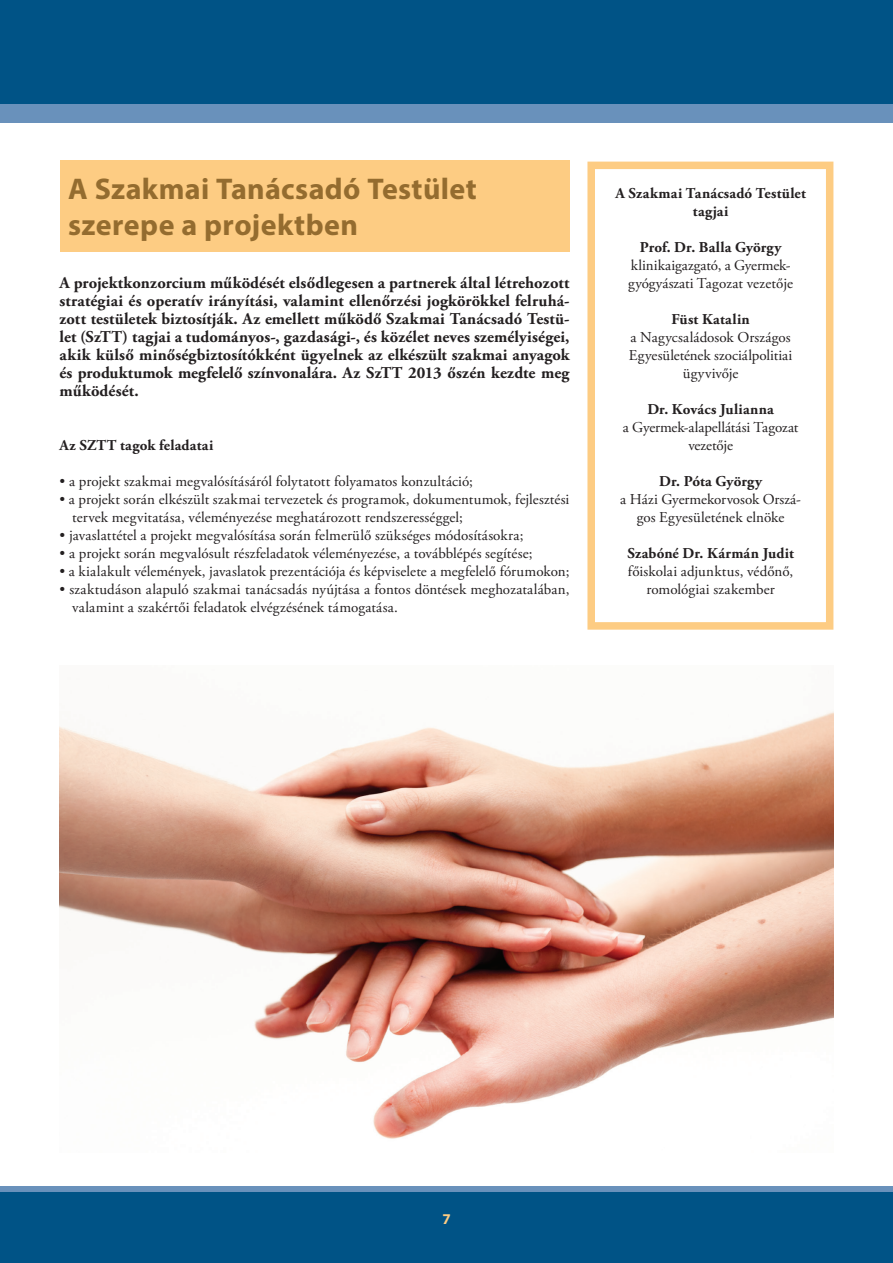
<style>
.page{position:relative;width:893px;height:1263px;background:#fff}
.page>*{position:absolute;margin:0;border:0;box-sizing:border-box;transform-origin:0 0}
.t1{font:700 30px/36px "Myriad Pro";letter-spacing:.01em;color:#946c2f}
.t2{font:700 16.5px/18px "Adobe Garamond Pro";letter-spacing:.005em;color:#231f20;text-align:justify}
.t3{font:15px/18px "Adobe Garamond Pro";letter-spacing:.005em;color:#231f20;text-align:center}
.t4{font:700 15px/18px "Adobe Garamond Pro";letter-spacing:.015em;color:#231f20;text-align:center}
.t5{font:700 15px "Myriad Pro";color:#fdcc83}
</style>
<div class="page">
<div style="left:60px;top:160px;width:509px;height:92px;background:#fdcc83"></div>
<div style="left:587px;top:162px;width:246px;height:468px;border:8px solid #fdcc83"></div>
<img style="left:60px;top:711px;width:773px;height:428px">
<div style="left:0;top:1186px;width:893px;height:77px;background:#6991bb"></div>
<div style="left:0;top:0;width:893px;height:123px;background:#6991bb"></div>
<div style="left:0;top:1192px;width:893px;height:71px;background:#005386"></div>
<div style="left:0;top:0;width:893px;height:103px;background:#005386"></div>
<h1 class="t1" style="left:68px;top:170px;width:410px">A Szakmai Tanácsadó Testület szerepe a projektben</h1>
<p class="t2" style="left:60px;top:274px;width:511px">A projektkonzorcium működését elsődlegesen a partnerek által létrehozott stratégiai és operatív irányítási, valamint ellenőrzési jogkörökkel felruhá&shy;zott testületek biztosítják. Az emellett működő Szakmai Tanácsadó Testü&shy;let (SzTT) tagjai a tudományos-, gazdasági-, és közélet neves személyiségei, akik külső minőségbiztosítókként ügyelnek az elkészült szakmai anyagok és produktumok megfelelő színvonalára. Az SzTT 2013 őszén kezdte meg működését.</p>
<p class="t4" style="left:60px;top:436px;width:155px">Az SZTT tagok feladatai</p>
<p class="t3" style="left:60px;top:472px;width:415px">• a projekt szakmai megvalósításáról folytatott folyamatos konzultáció;</p>
<p class="t3" style="left:72px;top:490px;width:499px;text-align:left;text-indent:-13px">• a projekt során elkészült szakmai tervezetek és programok, dokumentumok, fejlesztési tervek megvitatása, véleményezése meghatározott rendszerességgel;</p>
<p class="t3" style="left:60px;top:526px;width:465px">• javaslattétel a projekt megvalósítása során felmerülő szükséges módosításokra;</p>
<p class="t3" style="left:60px;top:544px;width:475px">• a projekt során megvalósult részfeladatok véleményezése, a továbblépés segítése;</p>
<p class="t3" style="left:60px;top:562px;width:511px">• a kialakult vélemények, javaslatok prezentációja és képviselete a megfelelő fórumokon;</p>
<p class="t3" style="left:72px;top:580px;width:499px;text-align:left;text-indent:-13px">• szaktudáson alapuló szakmai tanácsadás nyújtása a fontos döntések meghozatalában, valamint a szakértői feladatok elvégzésének támogatása.</p>
<p class="t4" style="left:615px;top:184px;width:192px">A Szakmai Tanácsadó Testület tagjai</p>
<p class="t4" style="left:640px;top:238px;width:143px">Prof. Dr. Balla György</p>
<p class="t3" style="left:628px;top:256px;width:166px;text-align:left">klinikaigazgató, a Gyermek&shy;gyógyászati Tagozat vezetője</p>
<p class="t4" style="left:671px;top:310px;width:80px">Füst Katalin</p>
<p class="t3" style="left:629px;top:328px;width:165px">a Nagycsaládosok Országos<br>Egyesületének szociálpolitiai ügyvivője</p>
<p class="t4" style="left:647px;top:400px;width:128px">Dr. Kovács Julianna</p>
<p class="t3" style="left:623px;top:418px;width:177px">a Gyermek-alapellátási Tagozat vezetője</p>
<p class="t4" style="left:659px;top:472px;width:104px">Dr. Póta György</p>
<p class="t3" style="left:620px;top:490px;width:182px">a Házi Gyermekorvosok Orszá&shy;gos Egyesületének elnöke</p>
<p class="t4" style="left:627px;top:544px;width:168px">Szabóné Dr. Kármán Judit</p>
<p class="t3" style="left:628px;top:562px;width:167px">főiskolai adjunktus, védőnő, romológiai szakember</p>
<p class="t5" style="left:442px;top:1209px;width:10px">7</p>
</div>
